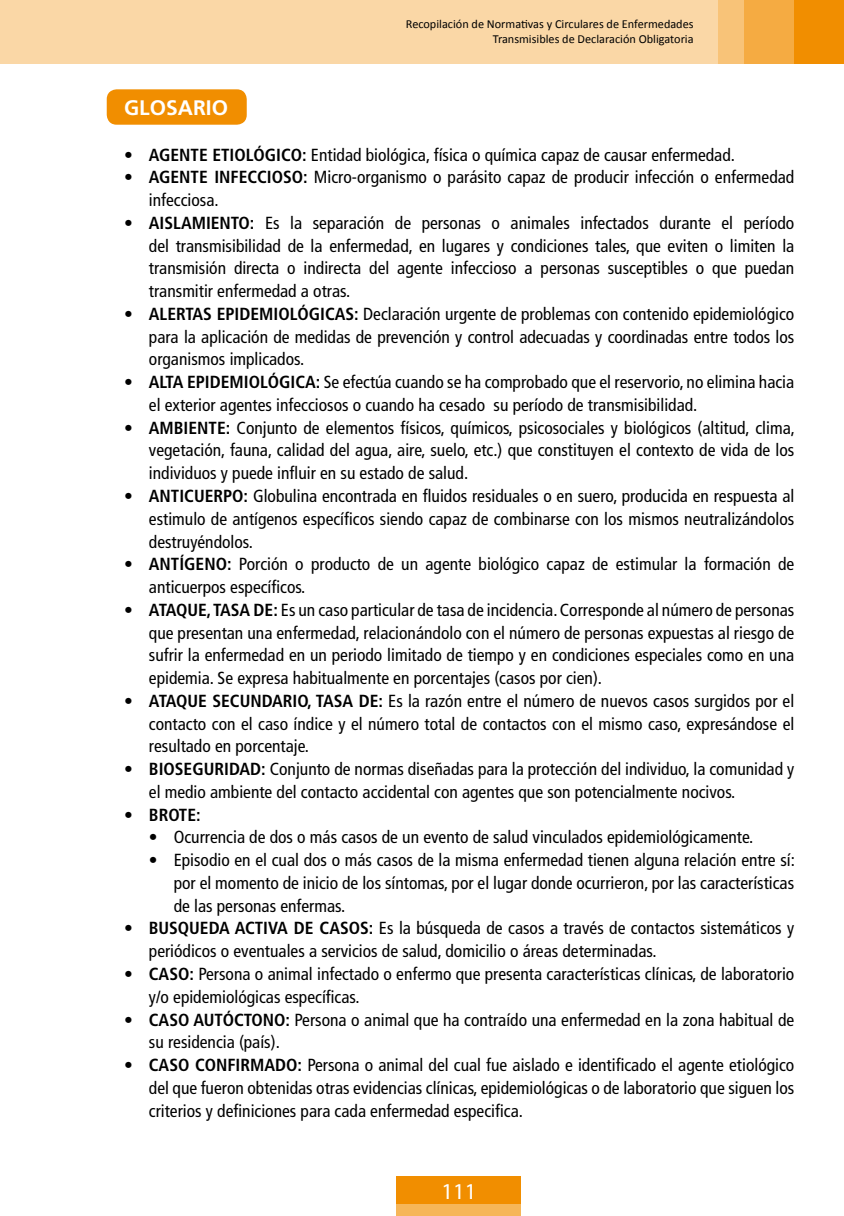
<style>
.page{position:relative;width:844px;height:1216px;background:#fff}
.page>*{position:absolute;margin:0;border:0;box-sizing:border-box;transform-origin:0 0}
.t1{font:22.75px "Myriad Pro";color:#fff}
.t2{font:700 21px "Frutiger";color:#fff}
.t3{font:condensed 17.5px/22.8px "Frutiger";color:#000;text-align:justify}
.t4{font:700 condensed 17.5px "Frutiger";color:#000}
.t5{font:12.25px/14.7px "Calibri";color:#000;text-align:right}
.s1{font-weight:700}
.s2{font-weight:400}
</style>
<div class="page">
<div style="left:0;top:0;width:843px;height:63px;background:#fad7a6"></div>
<div style="left:743px;top:0;width:51px;height:63px;background:#f5ab42"></div>
<div style="left:718px;top:0;width:25px;height:63px;background:#f8c378"></div>
<div style="left:794px;top:0;width:49px;height:63px;background:#f18e00"></div>
<div style="left:397px;top:1175px;width:124px;height:29px;background:#f18e00"></div>
<div style="left:397px;top:1204px;width:124px;height:11px;background:#f6b659"></div>
<div style="left:107px;top:89px;width:140px;height:36px;background:#f18e00;border-radius:10px"></div>
<p class="t5" style="left:406px;top:17px;width:289px">Recopilación de Normativas y Circulares de Enfermedades<br>Transmisibles de Declaración Obligatoria</p>
<p class="t2" style="left:124px;top:95px;width:105px">GLOSARIO</p>
<p class="t3" style="left:124px;top:143px;width:612px">• <span class="s1">AGENTE ETIOLÓGICO:</span> Entidad biológica, física o química capaz de causar enfermedad.</p>
<p class="t3" style="left:149px;top:166px;width:646px;text-indent:-25px">• <span class="s1">AGENTE INFECCIOSO:</span> Micro-organismo o parásito capaz de producir infección o enfermedad infecciosa.</p>
<p class="t3" style="left:149px;top:211px;width:646px;text-indent:-25px">• <span class="s1">AISLAMIENTO:</span> Es la separación de personas o animales infectados durante el período del transmisibilidad de la enfermedad, en lugares y condiciones tales, que eviten o limiten la transmisión directa o indirecta del agente infeccioso a personas susceptibles o que puedan transmitir enfermedad a otras.</p>
<p class="t3" style="left:149px;top:302px;width:646px;text-indent:-25px">• <span class="s1">ALERTAS EPIDEMIOLÓGICAS:</span> Declaración urgente de problemas con contenido epidemiológico para la aplicación de medidas de prevención y control adecuadas y coordinadas entre todos los organismos implicados.</p>
<p class="t3" style="left:149px;top:371px;width:646px;text-indent:-25px">• <span class="s1">ALTA EPIDEMIOLÓGICA:</span> Se efectúa cuando se ha comprobado que el reservorio, no elimina hacia el exterior agentes infecciosos o cuando ha cesado su período de transmisibilidad.</p>
<p class="t3" style="left:149px;top:416px;width:647px;text-indent:-25px">• <span class="s1">AMBIENTE:</span> Conjunto de elementos físicos, químicos, psicosociales y biológicos (altitud, clima, vegetación, fauna, calidad del agua, aire, suelo, etc.) que constituyen el contexto de vida de los individuos y puede influir en su estado de salud.</p>
<p class="t3" style="left:149px;top:484px;width:646px;text-indent:-25px">• <span class="s1">ANTICUERPO:</span> Globulina encontrada en fluidos residuales o en suero, producida en respuesta al estimulo de antígenos específicos siendo capaz de combinarse con los mismos neutralizándolos destruyéndolos.</p>
<p class="t3" style="left:149px;top:553px;width:646px;text-indent:-25px">• <span class="s1">ANTÍGENO:</span> Porción o producto de un agente biológico capaz de estimular la formación de anticuerpos específicos.</p>
<p class="t3" style="left:149px;top:598px;width:646px;text-indent:-25px">• <span class="s1">ATAQUE, TASA DE:</span> Es un caso particular de tasa de incidencia. Corresponde al número de personas que presentan una enfermedad, relacionándolo con el número de personas expuestas al riesgo de sufrir la enfermedad en un periodo limitado de tiempo y en condiciones especiales como en una epidemia. Se expresa habitualmente en porcentajes (casos por cien).</p>
<p class="t3" style="left:149px;top:689px;width:646px;text-indent:-25px">• <span class="s1">ATAQUE SECUNDARIO, TASA DE:</span> Es la razón entre el número de nuevos casos surgidos por el contacto con el caso índice y el número total de contactos con el mismo caso, expresándose el resultado en porcentaje.</p>
<p class="t3" style="left:149px;top:757px;width:646px;text-indent:-25px">• <span class="s1">BIOSEGURIDAD:</span> Conjunto de normas diseñadas para la protección del individuo, la comunidad y el medio ambiente del contacto accidental con agentes que son potencialmente nocivos.</p>
<p class="t4" style="left:124px;top:804px;width:78px"><span class="s2">•</span> BROTE:</p>
<p class="t3" style="left:149px;top:826px;width:605px">• Ocurrencia de dos o más casos de un evento de salud vinculados epidemiológicamente.</p>
<p class="t3" style="left:174px;top:848px;width:622px;text-indent:-25px">• Episodio en el cual dos o más casos de la misma enfermedad tienen alguna relación entre sí: por el momento de inicio de los síntomas, por el lugar donde ocurrieron, por las características de las personas enfermas.</p>
<p class="t3" style="left:149px;top:917px;width:646px;text-indent:-25px">• <span class="s1">BUSQUEDA ACTIVA DE CASOS:</span> Es la búsqueda de casos a través de contactos sistemáticos y periódicos o eventuales a servicios de salud, domicilio o áreas determinadas.</p>
<p class="t3" style="left:149px;top:962px;width:646px;text-indent:-25px">• <span class="s1">CASO:</span> Persona o animal infectado o enfermo que presenta características clínicas, de laboratorio y/o epidemiológicas específicas.</p>
<p class="t3" style="left:149px;top:1008px;width:646px;text-indent:-25px">• <span class="s1">CASO AUTÓCTONO:</span> Persona o animal que ha contraído una enfermedad en la zona habitual de su residencia (país).</p>
<p class="t3" style="left:149px;top:1053px;width:646px;text-indent:-25px">• <span class="s1">CASO CONFIRMADO:</span> Persona o animal del cual fue aislado e identificado el agente etiológico del que fueron obtenidas otras evidencias clínicas, epidemiológicas o de laboratorio que siguen los criterios y definiciones para cada enfermedad especifica.</p>
<h1 class="t1" style="left:441px;top:1177px;width:37px">111</h1>
</div>
